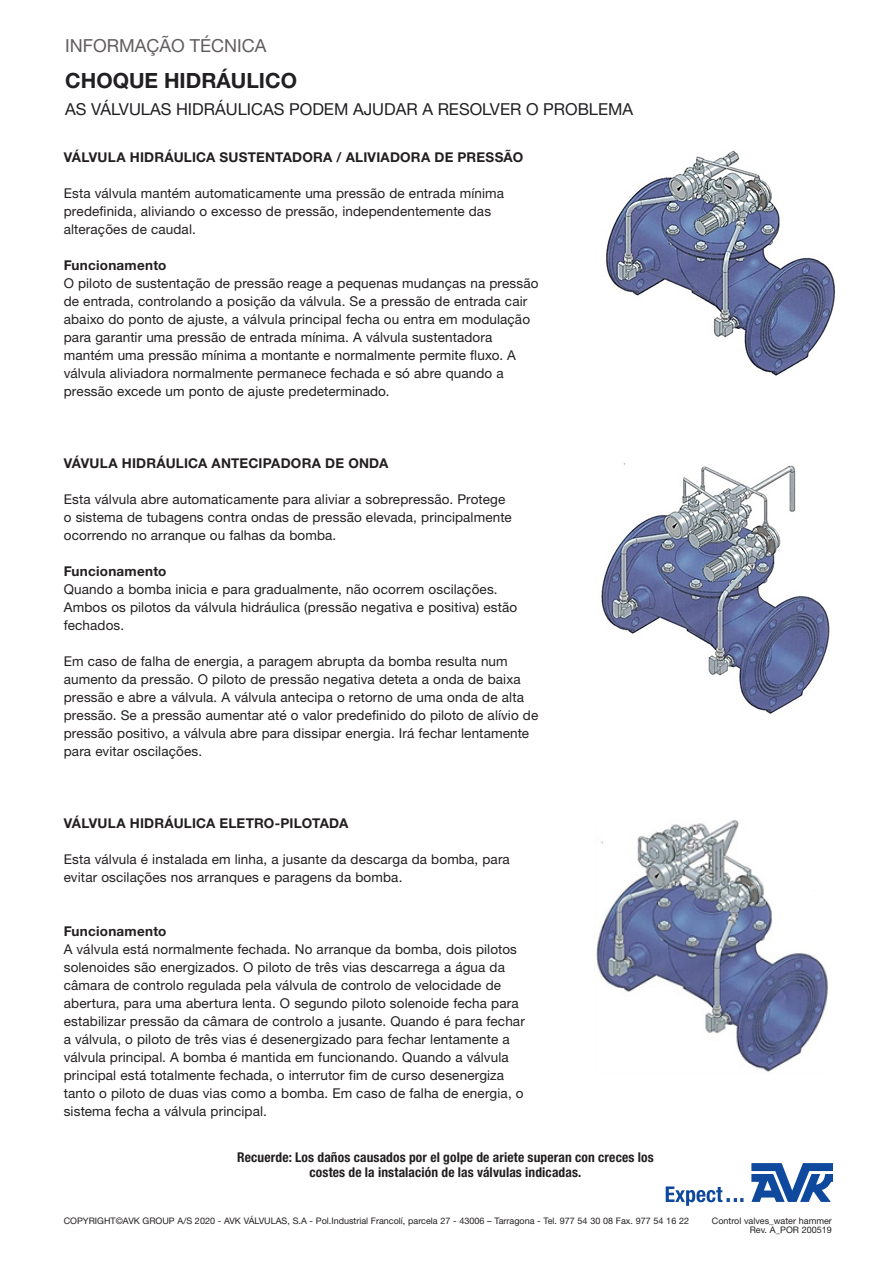
<style>
.page{position:relative;width:893px;height:1263px;background:#fff}
.page>*{position:absolute;margin:0;border:0;box-sizing:border-box;transform-origin:0 0}
.t1{font:700 21px "Helvetica Neue LT Pro";color:#211f22}
.t2{font:18px "Helvetica Neue LT Pro";color:#625d60}
.t3{font:16.5px "Helvetica Neue LT Pro";color:#211f22}
.BODY_COPY{font:13.5px/18px "Helvetica Neue LT Pro";letter-spacing:.01em;color:#231f20}
.BODY_COPY-2{font:700 13.5px "Helvetica Neue LT Pro";letter-spacing:.015em;color:#231f20}
.t4{font:700 condensed 13.5px/15px "Helvetica Neue LT Pro";letter-spacing:.01em;color:#231f20;text-align:center}
.t5{font:9px/9px "Helvetica Neue LT Pro";color:#231f20;text-align:right}
</style>
<div class="page">
<svg style="left:751px;top:1163px;width:82px;height:39px"></svg>
<svg style="left:666px;top:1186px;width:77px;height:20px"></svg>
<img style="left:596px;top:820px;width:232px;height:252px">
<img style="left:606px;top:150px;width:230px;height:226px">
<img style="left:601px;top:463px;width:229px;height:251px">
<h2 class="t2" style="left:65px;top:35px;width:203px">INFORMAÇÃO TÉCNICA</h2>
<h1 class="t1" style="left:65px;top:68px;width:233px">CHOQUE HIDRÁULICO</h1>
<p class="t3" style="left:65px;top:100px;width:569px">AS VÁLVULAS HIDRÁULICAS PODEM AJUDAR A RESOLVER O PROBLEMA</p>
<p class="BODY_COPY-2" style="left:64px;top:149px;width:461px">VÁLVULA HIDRÁULICA SUSTENTADORA / ALIVIADORA DE PRESSÃO</p>
<p class="BODY_COPY" style="left:64px;top:184px;width:442px">Esta válvula mantém automaticamente uma pressão de entrada mínima predefinida, aliviando o excesso de pressão, independentemente das alterações de caudal.</p>
<p class="BODY_COPY-2" style="left:64px;top:257px;width:104px">Funcionamento</p>
<p class="BODY_COPY" style="left:64px;top:274px;width:476px">O piloto de sustentação de pressão reage a pequenas mudanças na pressão de entrada, controlando a posição da válvula. Se a pressão de entrada cair abaixo do ponto de ajuste, a válvula principal fecha ou entra em modulação para garantir uma pressão de entrada mínima. A válvula sustentadora mantém uma pressão mínima a montante e normalmente permite fluxo. A válvula aliviadora normalmente permanece fechada e só abre quando a pressão excede um ponto de ajuste predeterminado.</p>
<p class="BODY_COPY-2" style="left:64px;top:455px;width:326px">VÁVULA HIDRÁULICA ANTECIPADORA DE ONDA</p>
<p class="BODY_COPY" style="left:64px;top:490px;width:449px">Esta válvula abre automaticamente para aliviar a sobrepressão. Protege o sistema de tubagens contra ondas de pressão elevada, principalmente ocorrendo no arranque ou falhas da bomba.</p>
<p class="BODY_COPY-2" style="left:64px;top:563px;width:104px">Funcionamento</p>
<p class="BODY_COPY" style="left:64px;top:580px;width:455px">Quando a bomba inicia e para gradualmente, não ocorrem oscilações.<br>Ambos os pilotos da válvula hidráulica (pressão negativa e positiva) estão fechados.</p>
<p class="BODY_COPY" style="left:64px;top:652px;width:476px">Em caso de falha de energia, a paragem abrupta da bomba resulta num aumento da pressão. O piloto de pressão negativa deteta a onda de baixa pressão e abre a válvula. A válvula antecipa o retorno de uma onda de alta pressão. Se a pressão aumentar até o valor predefinido do piloto de alívio de pressão positivo, a válvula abre para dissipar energia. Irá fechar lentamente para evitar oscilações.</p>
<p class="BODY_COPY-2" style="left:64px;top:815px;width:286px">VÁLVULA HIDRÁULICA ELETRO-PILOTADA</p>
<p class="BODY_COPY" style="left:64px;top:850px;width:448px">Esta válvula é instalada em linha, a jusante da descarga da bomba, para evitar oscilações nos arranques e paragens da bomba.</p>
<p class="BODY_COPY-2" style="left:64px;top:923px;width:104px">Funcionamento</p>
<p class="BODY_COPY" style="left:64px;top:940px;width:463px">A válvula está normalmente fechada. No arranque da bomba, dois pilotos solenoides são energizados. O piloto de três vias descarrega a água da câmara de controlo regulada pela válvula de controlo de velocidade de abertura, para uma abertura lenta. O segundo piloto solenoide fecha para estabilizar pressão da câmara de controlo a jusante. Quando é para fechar a válvula, o piloto de três vias é desenergizado para fechar lentamente a válvula principal. A bomba é mantida em funcionando. Quando a válvula principal está totalmente fechada, o interrutor fim de curso desenergiza tanto o piloto de duas vias como a bomba. Em caso de falha de energia, o sistema fecha a válvula principal.</p>
<p class="t4" style="left:237px;top:1150px;width:418px">Recuerde: Los daños causados por el golpe de ariete superan con creces los costes de la instalación de las válvulas indicadas.</p>
<p class="t5" style="left:64px;top:1216px;width:627px">COPYRIGHT©AVK GROUP A/S 2020 - AVK VÁLVULAS, S.A - Pol.Industrial Francolí, parcela 27 - 43006 – Tarragona - Tel. 977 54 30 08 Fax. 977 54 16 22</p>
<p class="t5" style="left:712px;top:1216px;width:122px">Control valves_water hammer<br>Rev. A_POR 200519</p>
</div>
